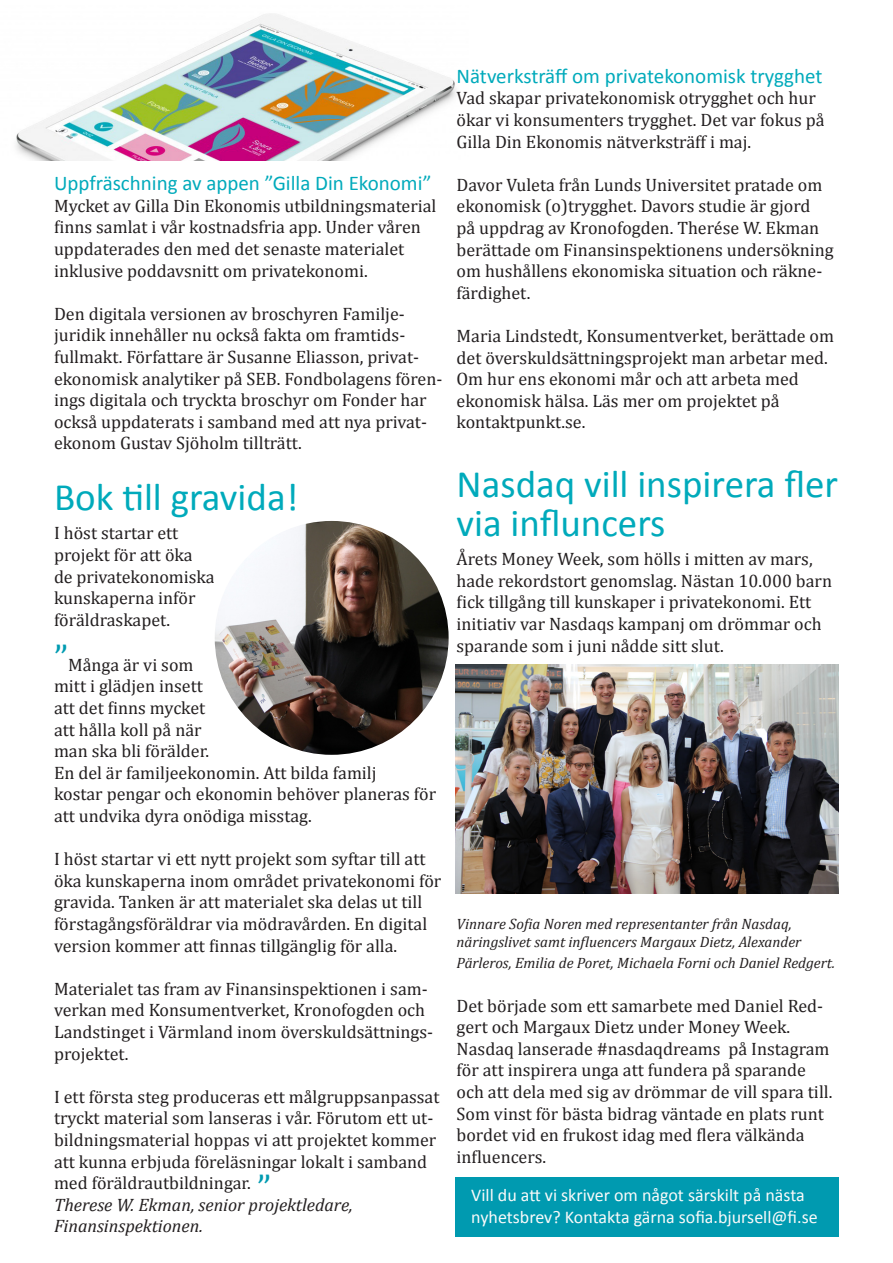
<style>
.page{position:relative;width:893px;height:1263px;background:#fff}
.page>*{position:absolute;margin:0;border:0;box-sizing:border-box;transform-origin:0 0}
.t1{font:39px/39.3px "Calibri";color:#0ab}
.t2{font:37.5px "Cambria";color:#009bb1}
.t3{font:21px "Calibri";color:#0ab}
.t4{font:18px/21.6px "Cambria";color:#231f20}
.t5{font:18px/21.6px "Calibri";color:#fafafa}
.t6{font:italic 18px "Cambria";color:#231f20}
.t7{font:italic 15px/18px "Cambria";color:#231f20}
.s1{font-size:37.5px;color:#009bb1}
</style>
<div class="page">
<img style="left:16px;top:14px;width:440px;height:147px">
<div style="left:455px;top:1177px;width:384px;height:60px;background:#009ab0"></div>
<img style="left:455px;top:664px;width:384px;height:229px">
<img style="left:215px;top:521px;width:234px;height:234px;border-radius:117px">
<p class="t3" style="left:54px;top:170px;width:379px">Uppfräschning av appen ”Gilla Din Ekonomi”</p>
<p class="t4" style="left:54px;top:195px;width:384px">Mycket av Gilla Din Ekonomis utbildningsmaterial finns samlat i vår kostnadsfria app. Under våren uppdaterades den med det senaste materialet inklusive poddavsnitt om privatekonomi.</p>
<p class="t4" style="left:54px;top:303px;width:352px">Den digitala versionen av broschyren Familje-</p>
<p class="t4" style="left:54px;top:324px;width:353px">juridik innehåller nu också fakta om framtids-</p>
<p class="t4" style="left:54px;top:346px;width:390px">fullmakt. Författare är Susanne Eliasson, privat&shy;ekonomisk analytiker på SEB. Fondbolagens fören&shy;ings digitala och tryckta broschyr om Fonder har också uppdaterats i samband med att nya privat&shy;ekonom Gustav Sjöholm tillträtt.</p>
<p class="t1" style="left:54px;top:478px;width:246px">Bok till gravida!</p>
<p class="t4" style="left:54px;top:522px;width:126px">I höst startar ett</p>
<p class="t4" style="left:54px;top:544px;width:162px">projekt för att öka de privatekonomiska kunskaperna inför föräldraskapet.</p>
<p class="t4" style="left:54px;top:654px;width:324px"><span class="s1">”</span>Många är vi som<br>mitt i glädjen insett<br>att det finns mycket<br>att hålla koll på när<br>man ska bli förälder.<br>En del är familjeekonomin. Att bilda familj</p>
<p class="t4" style="left:54px;top:783px;width:384px">kostar pengar och ekonomin behöver planeras för att undvika dyra onödiga misstag.</p>
<p class="t4" style="left:54px;top:848px;width:389px">I höst startar vi ett nytt projekt som syftar till att öka kunskaperna inom området privatekonomi för gravida. Tanken är att materialet ska delas ut till förstagångsföräldrar via mödravården. En digital version kommer att finnas tillgänglig för alla.</p>
<p class="t4" style="left:54px;top:978px;width:381px">Materialet tas fram av Finansinspektionen i sam&shy;verkan med Konsumentverket, Kronofogden och Landstinget i Värmland inom överskuldsättnings&shy;projektet.</p>
<p class="t4" style="left:54px;top:1086px;width:387px">I ett första steg produceras ett målgruppsanpassat tryckt material som lanseras i vår. Förutom ett ut&shy;bildningsmaterial hoppas vi att projektet kommer att kunna erbjuda föreläsningar lokalt i samband med föräldrautbildningar.</p>
<p class="t6" style="left:54px;top:1192px;width:300px">Therese W. Ekman, senior projektledare,</p>
<p class="t6" style="left:54px;top:1213px;width:151px">Finansinspektionen.</p>
<p class="t2" style="left:257px;top:1166px;width:16px">”</p>
<p class="t3" style="left:457px;top:63px;width:367px">Nätverksträff om privatekonomisk trygghet</p>
<p class="t4" style="left:457px;top:87px;width:369px">Vad skapar privatekonomisk otrygghet och hur ökar vi konsumenters trygghet. Det var fokus på<br>Gilla Din Ekonomis nätverksträff i maj.</p>
<p class="t4" style="left:457px;top:174px;width:367px">Davor Vuleta från Lunds Universitet pratade om ekonomisk (o)trygghet. Davors studie är gjord</p>
<p class="t4" style="left:457px;top:217px;width:379px">på uppdrag av Kronofogden. Therése W. Ekman berättade om Finansinspektionens undersökning om hushållens ekonomiska situation och räkne&shy;färdighet.</p>
<p class="t4" style="left:457px;top:325px;width:379px">Maria Lindstedt, Konsumentverket, berättade om det överskuldsättningsprojekt man arbetar med.<br>Om hur ens ekonomi mår och att arbeta med</p>
<p class="t4" style="left:457px;top:390px;width:325px">ekonomisk hälsa. Läs mer om projektet på</p>
<p class="t4" style="left:457px;top:411px;width:130px">kontaktpunkt.se.</p>
<p class="t1" style="left:457px;top:464px;width:383px">Nasdaq vill inspirera fler via influncers</p>
<p class="t4" style="left:457px;top:548px;width:377px">Årets Money Week, som hölls i mitten av mars, hade rekordstort genomslag. Nästan 10.000 barn fick tillgång till kunskaper i privatekonomi. Ett initiativ var Nasdaqs kampanj om drömmar och sparande som i juni nådde sitt slut.</p>
<p class="t7" style="left:457px;top:914px;width:346px">Vinnare Sofia Noren med representanter från Nasdaq, näringslivet samt influencers Margaux Dietz, Alexander</p>
<p class="t7" style="left:457px;top:954px;width:380px">Pärleros, Emilia de Poret, Michaela Forni och Daniel Redgert.</p>
<p class="t4" style="left:457px;top:995px;width:377px">Det började som ett samarbete med Daniel Red&shy;gert och Margaux Dietz under Money Week.<br>Nasdaq lanserade #nasdaqdreams på Instagram för att inspirera unga att fundera på sparande och att dela med sig av drömmar de vill spara till.<br>Som vinst för bästa bidrag väntade en plats runt bordet vid en frukost idag med flera välkända influencers.</p>
<p class="t5" style="left:471px;top:1184px;width:348px">Vill du att vi skriver om något särskilt på nästa nyhetsbrev? Kontakta gärna sofia.bjursell@fi.se</p>
</div>
